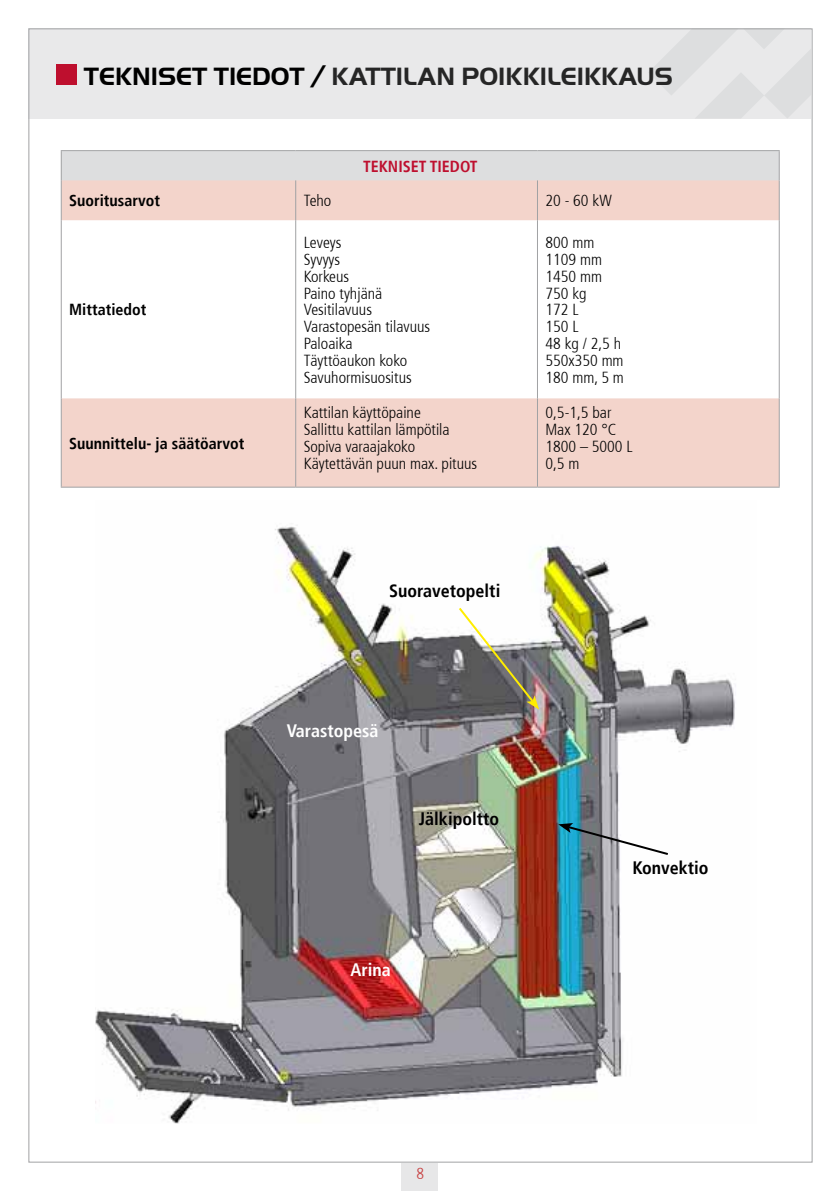
<style>
.page{position:relative;width:840px;height:1191px;background:#fff}
.page>*{position:absolute;margin:0;border:0;box-sizing:border-box;transform-origin:0 0}
.t1{font:700 26px "Handel Gothic LT";color:#262626}
.t2{font:700 condensed 18px "Frutiger";color:#000}
.t3{font:700 condensed 18px "Frutiger";color:#fff}
.t4{font:300 condensed 16px/16.8px "Frutiger";color:#000}
.t5{font:700 condensed 16px "Frutiger";color:#000}
.t6{font:700 condensed 16px "Frutiger";color:#be0f2e}
.t7{font:300 condensed 16px "Frutiger";color:#c74041}
.s1{color:#000}
</style>
<div class="page">
<div style="left:401px;top:1163px;width:37px;height:28px;background:#e7e7e8"></div>
<div style="left:28px;top:28px;width:782px;height:91px;background:#e9e9ea"></div>
<svg style="left:649px;top:30px;width:161px;height:88px"></svg>
<img style="left:95px;top:526px;width:641px;height:597px">
<svg style="left:558px;top:823px;width:111px;height:33px"></svg>
<svg style="left:456px;top:605px;width:83px;height:104px"></svg>
<div style="left:57px;top:65px;width:20px;height:20px;background:#be0f2e"></div>
<div style="left:61px;top:151px;width:717px;height:29px;background:#dddedf"></div>
<svg style="left:62px;top:180px;width:716px;height:306px"></svg>
<hr style="left:295px;top:180px;width:1px;height:40px;background:#a1a2a4">
<hr style="left:536px;top:180px;width:1px;height:40px;background:#a1a2a4">
<hr style="left:295px;top:220px;width:1px;height:178px;background:#a1a2a4">
<hr style="left:536px;top:220px;width:1px;height:178px;background:#a1a2a4">
<hr style="left:295px;top:398px;width:1px;height:88px;background:#a1a2a4">
<hr style="left:536px;top:398px;width:1px;height:88px;background:#a1a2a4">
<hr style="left:61px;top:150px;width:234px;height:1px;background:#a1a2a4">
<svg style="left:61px;top:151px;width:1px;height:29px"></svg>
<hr style="left:295px;top:150px;width:242px;height:1px;background:#a1a2a4">
<hr style="left:537px;top:150px;width:242px;height:1px;background:#a1a2a4">
<svg style="left:778px;top:151px;width:1px;height:29px"></svg>
<hr style="left:61px;top:180px;width:1px;height:40px;background:#a1a2a4">
<hr style="left:778px;top:180px;width:1px;height:40px;background:#a1a2a4">
<hr style="left:61px;top:220px;width:1px;height:178px;background:#a1a2a4">
<hr style="left:778px;top:220px;width:1px;height:178px;background:#a1a2a4">
<hr style="left:61px;top:398px;width:1px;height:88px;background:#a1a2a4">
<hr style="left:778px;top:398px;width:1px;height:88px;background:#a1a2a4">
<hr style="left:61px;top:486px;width:234px;height:1px;background:#a1a2a4">
<hr style="left:295px;top:486px;width:242px;height:1px;background:#a1a2a4">
<hr style="left:537px;top:486px;width:242px;height:1px;background:#a1a2a4">
<h1 class="t1" style="left:84px;top:61px;width:590px"><span class="s1">TEKNISET TIEDOT /</span> KATTILAN POIKKILEIKKAUS</h1>
<p class="t6" style="left:363px;top:156px;width:116px">TEKNISET TIEDOT</p>
<p class="t5" style="left:69px;top:191px;width:92px">Suoritusarvot</p>
<p class="t4" style="left:303px;top:193px;width:29px">Teho</p>
<p class="t4" style="left:545px;top:193px;width:68px">20 - 60 kW</p>
<p class="t5" style="left:69px;top:300px;width:79px">Mittatiedot</p>
<p class="t5" style="left:69px;top:434px;width:176px">Suunnittelu- ja säätöarvot</p>
<p class="t4" style="left:303px;top:234px;width:128px">Leveys<br>Syvyys<br>Korkeus<br>Paino tyhjänä<br>Vesitilavuus<br>Varastopesän tilavuus<br>Paloaika<br>Täyttöaukon koko<br>Savuhormisuositus</p>
<p class="t4" style="left:545px;top:234px;width:80px">800 mm<br>1109 mm<br>1450 mm<br>750 kg<br>172 L<br>150 L<br>48 kg / 2,5 h<br>550x350 mm<br>180 mm, 5 m</p>
<p class="t4" style="left:303px;top:405px;width:175px">Kattilan käyttöpaine<br>Sallittu kattilan lämpötila<br>Sopiva varaajakoko<br>Käytettävän puun max. pituus</p>
<p class="t4" style="left:545px;top:405px;width:89px">0,5-1,5 bar<br>Max 120 °C<br>1800 – 5000 L<br>0,5 m</p>
<p class="t2" style="left:389px;top:580px;width:113px">Suoravetopelti</p>
<p class="t3" style="left:286px;top:720px;width:93px">Varastopesä</p>
<p class="t2" style="left:418px;top:808px;width:81px">Jälkipoltto</p>
<p class="t3" style="left:350px;top:959px;width:42px">Arina</p>
<p class="t2" style="left:632px;top:857px;width:77px">Konvektio</p>
<p class="t7" style="left:416px;top:1164px;width:9px">8</p>
</div>
